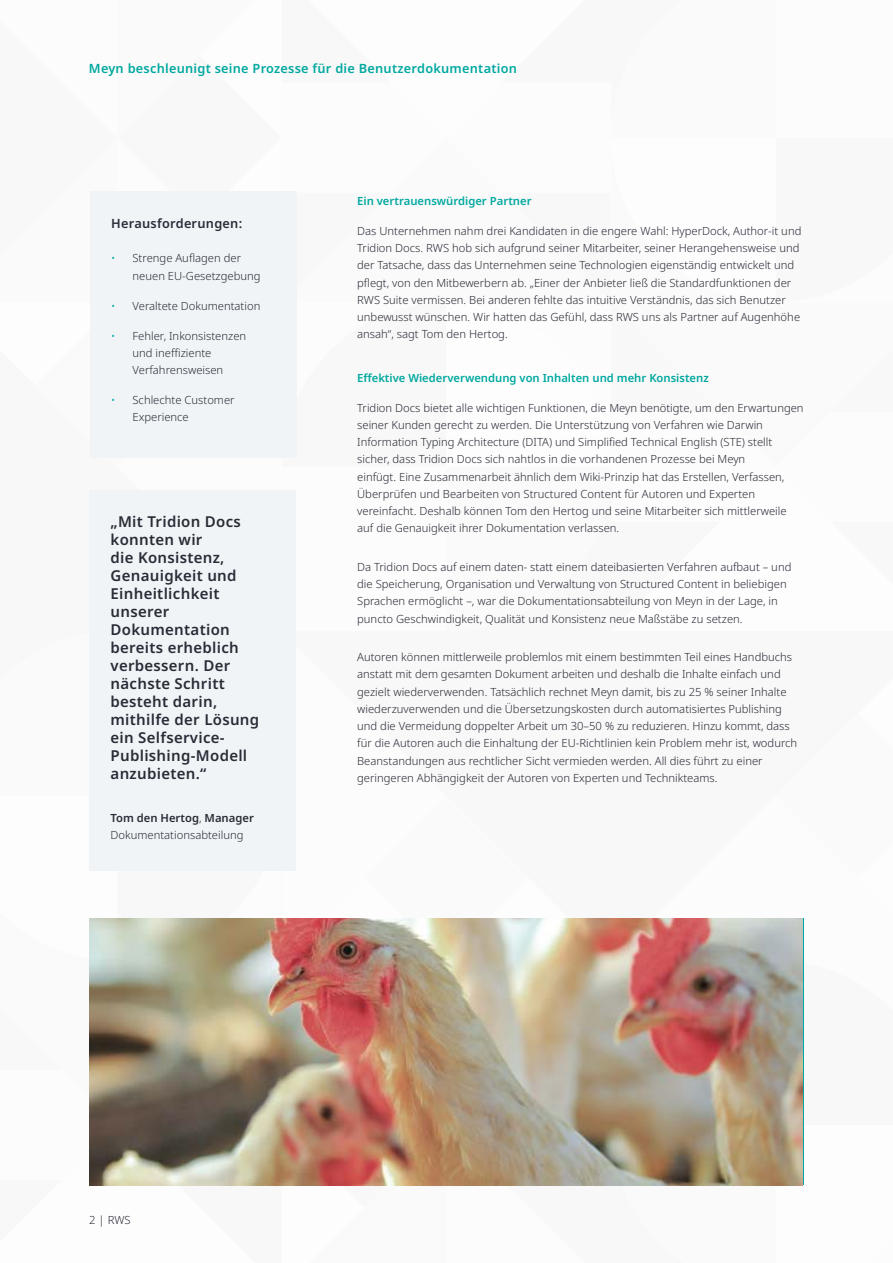
<style>
.page{position:relative;width:893px;height:1263px;background:#fff}
.page>*{position:absolute;margin:0;border:0;box-sizing:border-box;transform-origin:0 0}
.t1{font:600 15px/18px "Noto Sans";letter-spacing:.02em;color:#292b36}
.t2{font:600 12.75px "Noto Sans";letter-spacing:.02em;color:#00a89f}
.t3{font:600 12.75px "Noto Sans";letter-spacing:.02em;color:#292b36}
.t4{font:300 11.25px/17.2px "Noto Sans";color:#292b36}
.t5{font:600 11.25px "Noto Sans";color:#00a89f}
.s1{color:#00a89f}
.s2{font-weight:600}
</style>
<div class="page">
<div style="left:90px;top:191px;width:207px;height:266px;background:#f1f4f7"></div>
<div style="left:89px;top:490px;width:207px;height:380px;background:#f1f4f7"></div>
<img style="left:90px;top:918px;width:712px;height:267px">
<p class="t2" style="left:89px;top:60px;width:430px">Meyn beschleunigt seine Prozesse für die Benutzerdokumentation</p>
<p class="t3" style="left:111px;top:214px;width:133px">Herausforderungen:</p>
<p class="t4" style="left:132px;top:250px;width:130px;text-indent:-21px"><span class="s1">•</span> Strenge Auflagen der neuen EU-Gesetzgebung</p>
<p class="t4" style="left:111px;top:297px;width:151px"><span class="s1">•</span> Veraltete Dokumentation</p>
<p class="t4" style="left:132px;top:327px;width:115px;text-indent:-21px"><span class="s1">•</span> Fehler, Inkonsistenzen und ineffiziente<br>Verfahrensweisen</p>
<p class="t4" style="left:132px;top:392px;width:104px;text-indent:-21px"><span class="s1">•</span> Schlechte Customer<br>Experience</p>
<p class="t1" style="left:111px;top:513px;width:150px">„Mit Tridion Docs konnten wir<br>die Konsistenz,<br>Genauigkeit und<br>Einheitlichkeit unserer<br>Dokumentation bereits erheblich verbessern. Der nächste Schritt besteht darin, mithilfe der Lösung ein Selfservice-<br>Publishing-Modell anzubieten.“</p>
<p class="t4" style="left:111px;top:810px;width:145px"><span class="s2">Tom den Hertog</span>, <span class="s2">Manager<br></span>Dokumentationsabteilung</p>
<p class="t5" style="left:357px;top:193px;width:176px">Ein vertrauenswürdiger Partner</p>
<p class="t4" style="left:357px;top:222px;width:446px">Das Unternehmen nahm drei Kandidaten in die engere Wahl: HyperDock, Author-it und Tridion Docs. RWS hob sich aufgrund seiner Mitarbeiter, seiner Herangehensweise und der Tatsache, dass das Unternehmen seine Technologien eigenständig entwickelt und pflegt, von den Mitbewerbern ab. „Einer der Anbieter ließ die Standardfunktionen der RWS Suite vermissen. Bei anderen fehlte das intuitive Verständnis, das sich Benutzer unbewusst wünschen. Wir hatten das Gefühl, dass RWS uns als Partner auf Augenhöhe ansah“, sagt Tom den Hertog.</p>
<p class="t5" style="left:357px;top:370px;width:353px">Effektive Wiederverwendung von Inhalten und mehr Konsistenz</p>
<p class="t4" style="left:357px;top:399px;width:448px">Tridion Docs bietet alle wichtigen Funktionen, die Meyn benötigte, um den Erwartungen seiner Kunden gerecht zu werden. Die Unterstützung von Verfahren wie Darwin Information Typing Architecture (DITA) und Simplified Technical English (STE) stellt sicher, dass Tridion Docs sich nahtlos in die vorhandenen Prozesse bei Meyn<br>einfügt. Eine Zusammenarbeit ähnlich dem Wiki-Prinzip hat das Erstellen, Verfassen, Überprüfen und Bearbeiten von Structured Content für Autoren und Experten vereinfacht. Deshalb können Tom den Hertog und seine Mitarbeiter sich mittlerweile auf die Genauigkeit ihrer Dokumentation verlassen.</p>
<p class="t4" style="left:357px;top:558px;width:436px">Da Tridion Docs auf einem daten- statt einem dateibasierten Verfahren aufbaut – und die Speicherung, Organisation und Verwaltung von Structured Content in beliebigen Sprachen ermöglicht –, war die Dokumentationsabteilung von Meyn in der Lage, in puncto Geschwindigkeit, Qualität und Konsistenz neue Maßstäbe zu setzen.</p>
<p class="t4" style="left:357px;top:649px;width:442px">Autoren können mittlerweile problemlos mit einem bestimmten Teil eines Handbuchs anstatt mit dem gesamten Dokument arbeiten und deshalb die Inhalte einfach und gezielt wiederverwenden. Tatsächlich rechnet Meyn damit, bis zu 25 % seiner Inhalte wiederzuverwenden und die Übersetzungskosten durch automatisiertes Publishing und die Vermeidung doppelter Arbeit um 30–50 % zu reduzieren. Hinzu kommt, dass für die Autoren auch die Einhaltung der EU-Richtlinien kein Problem mehr ist, wodurch Beanstandungen aus rechtlicher Sicht vermieden werden. All dies führt zu einer geringeren Abhängigkeit der Autoren von Experten und Technikteams.</p>
<p class="t4" style="left:89px;top:1211px;width:43px">2 | RWS</p>
</div>
